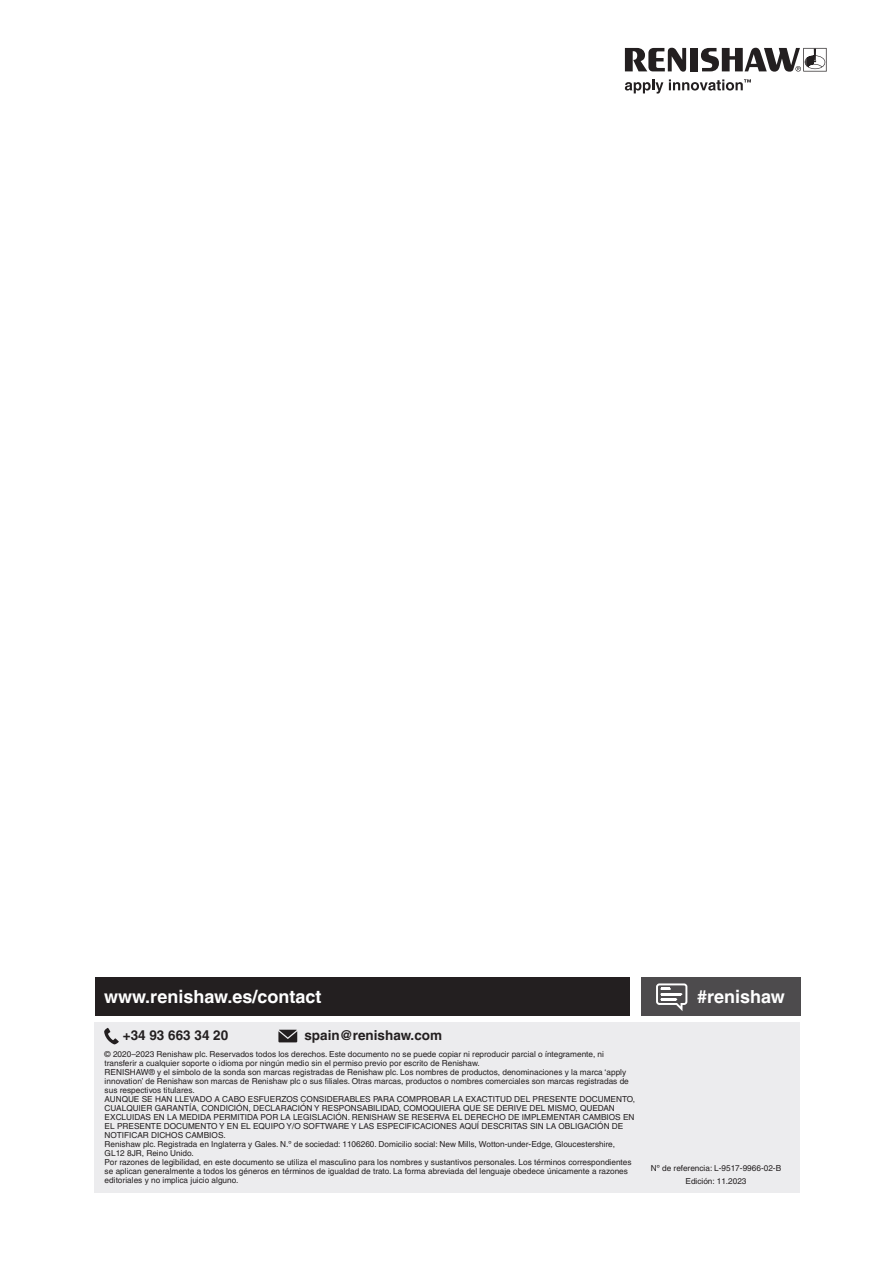
<style>
.page{position:relative;width:893px;height:1263px;background:#fff}
.page>*{position:absolute;margin:0;border:0;box-sizing:border-box;transform-origin:0 0}
.back_page_URL_white___hashtag{font:700 18px "Helvetica LT Pro";color:#fff}
.back_page_contact_details{font:700 13.5px "Helvetica LT Pro";color:#231f20}
.Disclaimer{font:8.25px/9px "Helvetica LT Pro";color:#231f20}
.Part_No{font:8.25px "Helvetica LT Pro";color:#231f20}
</style>
<div class="page">
<div style="left:94px;top:1022px;width:706px;height:171px;background:#ececee"></div>
<div style="left:95px;top:977px;width:535px;height:38px;background:#231f20"></div>
<div style="left:641px;top:977px;width:160px;height:38px;background:#4d4b4d"></div>
<svg style="left:104px;top:1028px;width:15px;height:16px"></svg>
<svg style="left:278px;top:1030px;width:19px;height:12px"></svg>
<svg style="left:656px;top:983px;width:31px;height:28px"></svg>
<svg style="left:625px;top:80px;width:38px;height:14px"></svg>
<svg style="left:625px;top:48px;width:61px;height:24px"></svg>
<div style="left:690px;top:48px;width:8px;height:23px;background:#231f20"></div>
<svg style="left:701px;top:48px;width:126px;height:24px"></svg>
<svg style="left:669px;top:79px;width:82px;height:12px"></svg>
<p class="back_page_URL_white___hashtag" style="left:104px;top:985px;width:219px">www.renishaw.es/contact</p>
<p class="back_page_URL_white___hashtag" style="left:697px;top:985px;width:89px">#renishaw</p>
<p class="back_page_contact_details" style="left:123px;top:1027px;width:107px">+34 93 663 34 20</p>
<p class="back_page_contact_details" style="left:304px;top:1027px;width:139px">spain@renishaw.com</p>
<p class="Disclaimer" style="left:105px;top:1049px;width:501px">© 2020–2023 Renishaw plc. Reservados todos los derechos. Este documento no se puede copiar ni reproducir parcial o íntegramente, ni transferir a cualquier soporte o idioma por ningún medio sin el permiso previo por escrito de Renishaw.</p>
<p class="Disclaimer" style="left:105px;top:1067px;width:526px">RENISHAW® y el símbolo de la sonda son marcas registradas de Renishaw plc. Los nombres de productos, denominaciones y la marca ‘apply innovation’ de Renishaw son marcas de Renishaw plc o sus filiales. Otras marcas, productos o nombres comerciales son marcas registradas de sus respectivos titulares.</p>
<p class="Disclaimer" style="left:105px;top:1094px;width:532px">AUNQUE SE HAN LLEVADO A CABO ESFUERZOS CONSIDERABLES PARA COMPROBAR LA EXACTITUD DEL PRESENTE DOCUMENTO, CUALQUIER GARANTÍA, CONDICIÓN, DECLARACIÓN Y RESPONSABILIDAD, COMOQUIERA QUE SE DERIVE DEL MISMO, QUEDAN EXCLUIDAS EN LA MEDIDA PERMITIDA POR LA LEGISLACIÓN. RENISHAW SE RESERVA EL DERECHO DE IMPLEMENTAR CAMBIOS EN EL PRESENTE DOCUMENTO Y EN EL EQUIPO Y/O SOFTWARE Y LAS ESPECIFICACIONES AQUÍ DESCRITAS SIN LA OBLIGACIÓN DE NOTIFICAR DICHOS CAMBIOS.</p>
<p class="Disclaimer" style="left:105px;top:1139px;width:512px">Renishaw plc. Registrada en Inglaterra y Gales. N.º de sociedad: 1106260. Domicilio social: New Mills, Wotton-under-Edge, Gloucestershire,<br>GL12 8JR, Reino Unido.</p>
<p class="Disclaimer" style="left:105px;top:1157px;width:528px">Por razones de legibilidad, en este documento se utiliza el masculino para los nombres y sustantivos personales. Los términos correspondientes se aplican generalmente a todos los géneros en términos de igualdad de trato. La forma abreviada del lenguaje obedece únicamente a razones editoriales y no implica juicio alguno.</p>
<p class="Part_No" style="left:651px;top:1164px;width:132px">Nº de referencia: L-9517-9966-02-B</p>
<p class="Part_No" style="left:685px;top:1176px;width:63px">Edición: 11.2023</p>
</div>
